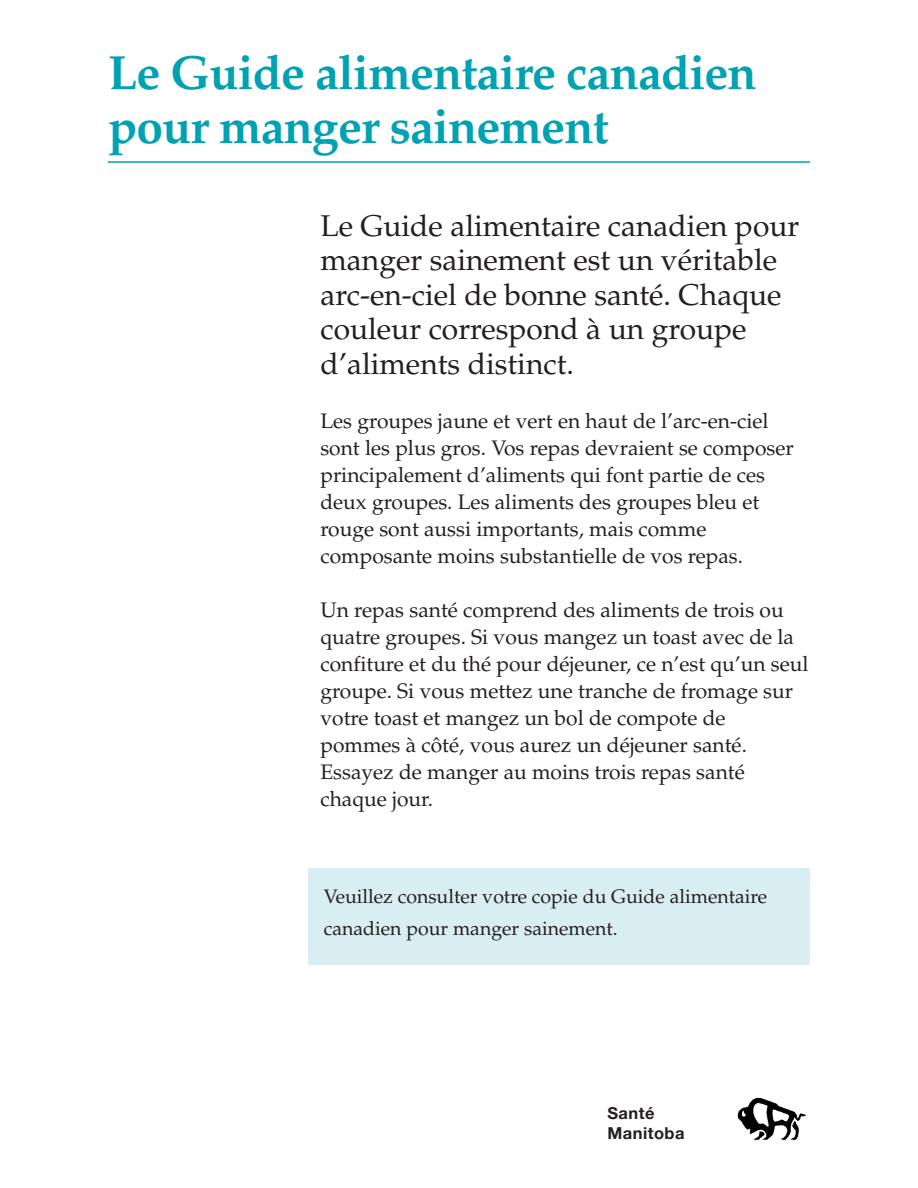
<style>
.page{position:relative;width:918px;height:1188px;background:#fff}
.page>*{position:absolute;margin:0;border:0;box-sizing:border-box;transform-origin:0 0}
.t1{font:700 48px/54px "Palatino";letter-spacing:-.02em;color:#00a2b2}
.t2{font:30px/34.5px "Palatino";color:#231f20}
.t3{font:21px/27px "Palatino";color:#231f20}
.t4{font:19.5px/31.5px "Palatino";color:#231f20}
.t5{font:700 16.5px/19.8px "Helvetica Neue";letter-spacing:.03em;color:#231f20}
</style>
<div class="page">
<div style="left:309px;top:868px;width:501px;height:97px;background:#d9eef2"></div>
<hr style="left:108px;top:161px;width:702px;height:2px;background:#00a2b2">
<img style="left:737px;top:1097px;width:68px;height:44px">
<h1 class="t1" style="left:108px;top:51px;width:650px">Le Guide alimentaire canadien pour manger sainement</h1>
<h2 class="t2" style="left:320px;top:212px;width:480px">Le Guide alimentaire canadien pour manger sainement est un véritable arc-en-ciel de bonne santé. Chaque couleur correspond à un groupe d’aliments distinct.</h2>
<p class="t3" style="left:320px;top:409px;width:475px">Les groupes jaune et vert en haut de l’arc-en-ciel sont les plus gros. Vos repas devraient se composer principalement d’aliments qui font partie de ces deux groupes. Les aliments des groupes bleu et rouge sont aussi importants, mais comme composante moins substantielle de vos repas.</p>
<p class="t3" style="left:320px;top:598px;width:490px">Un repas santé comprend des aliments de trois ou quatre groupes. Si vous mangez un toast avec de la confiture et du thé pour déjeuner, ce n’est qu’un seul groupe. Si vous mettez une tranche de fromage sur votre toast et mangez un bol de compote de pommes à côté, vous aurez un déjeuner santé.<br>Essayez de manger au moins trois repas santé chaque jour.</p>
<p class="t4" style="left:324px;top:883px;width:445px">Veuillez consulter votre copie du Guide alimentaire canadien pour manger sainement.</p>
<p class="t5" style="left:608px;top:1104px;width:79px">Santé<br>Manitoba</p>
</div>
